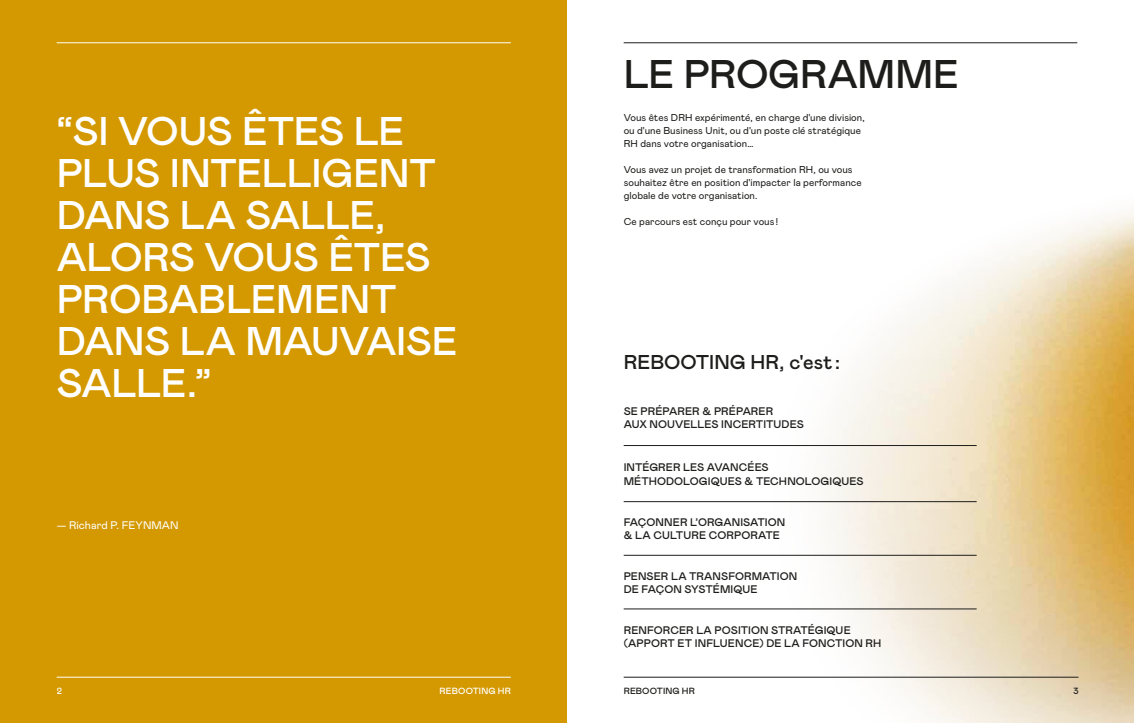
<style>
.page{position:relative;width:1134px;height:723px;background:#fff}
.page>*{position:absolute;margin:0;border:0;box-sizing:border-box;transform-origin:0 0}
.t1{font:500 40px/42px "Mabry Pro";letter-spacing:-.01em;color:#fff}
.t2{font:500 40px "Mabry Pro";letter-spacing:-.01em;color:#1d1d1b}
.t3{font:500 20px "Mabry Pro";color:#1d1d1b}
.t4{font:500 11px/13.2px "Mabry Pro";letter-spacing:.005em;color:#1d1d1b}
.t5{font:11px "Mabry Pro";color:#fff}
.t6{font:10px/13px "Mabry Pro";letter-spacing:.005em;color:#1d1d1b}
.t7{font:500 9px "Mabry Pro";letter-spacing:.015em;color:#fff}
.t8{font:500 9px "Mabry Pro";letter-spacing:.015em;color:#1d1d1b}
</style>
<div class="page">
<img style="left:733px;top:212px;width:401px;height:511px">
<div style="left:0;top:0;width:567px;height:723px;background:#d49900"></div>
<hr style="left:624px;top:43px;width:453px;height:1px;background:#1d1d1b">
<hr style="left:624px;top:445px;width:353px;height:1px;background:#1d1d1b">
<hr style="left:624px;top:501px;width:353px;height:1px;background:#1d1d1b">
<hr style="left:624px;top:555px;width:353px;height:1px;background:#1d1d1b">
<hr style="left:624px;top:609px;width:353px;height:1px;background:#1d1d1b">
<hr style="left:624px;top:677px;width:454px;height:1px;background:#1d1d1b">
<hr style="left:57px;top:677px;width:454px;height:1px;background:#fff">
<hr style="left:57px;top:43px;width:454px;height:1px;background:#fff">
<h1 class="t1" style="left:57px;top:111px;width:402px">“SI VOUS ÊTES LE<br>PLUS INTELLIGENT<br>DANS LA SALLE,<br>ALORS VOUS ÊTES<br>PROBABLEMENT<br>DANS LA MAUVAISE<br>SALLE.”</h1>
<p class="t5" style="left:57px;top:519px;width:123px">— Richard P. FEYNMAN</p>
<h1 class="t2" style="left:624px;top:51px;width:337px">LE PROGRAMME</h1>
<p class="t6" style="left:624px;top:112px;width:243px">Vous êtes DRH expérimenté, en charge d'une division, ou d'une Business Unit, ou d'un poste clé stratégique<br>RH dans votre organisation…</p>
<p class="t6" style="left:624px;top:164px;width:239px">Vous avez un projet de transformation RH, ou vous souhaitez être en position d'impacter la performance globale de votre organisation.</p>
<p class="t6" style="left:624px;top:216px;width:156px">Ce parcours est conçu pour vous !</p>
<h2 class="t3" style="left:624px;top:350px;width:218px">REBOOTING HR, c'est :</h2>
<p class="t4" style="left:624px;top:405px;width:182px">SE PRÉPARER &amp; PRÉPARER<br>AUX NOUVELLES INCERTITUDES</p>
<p class="t4" style="left:624px;top:461px;width:241px">INTÉGRER LES AVANCÉES<br>MÉTHODOLOGIQUES &amp; TECHNOLOGIQUES</p>
<p class="t4" style="left:624px;top:516px;width:163px">FAÇONNER L’ORGANISATION &amp; LA CULTURE CORPORATE</p>
<p class="t4" style="left:624px;top:570px;width:175px">PENSER LA TRANSFORMATION<br>DE FAÇON SYSTÉMIQUE</p>
<p class="t4" style="left:624px;top:623px;width:259px">RENFORCER LA POSITION STRATÉGIQUE (APPORT ET INFLUENCE) DE LA FONCTION RH</p>
<p class="t7" style="left:57px;top:685px;width:7px">2</p>
<p class="t7" style="left:440px;top:685px;width:73px">REBOOTING HR</p>
<p class="t8" style="left:624px;top:685px;width:73px">REBOOTING HR</p>
<p class="t8" style="left:1073px;top:685px;width:7px">3</p>
</div>
